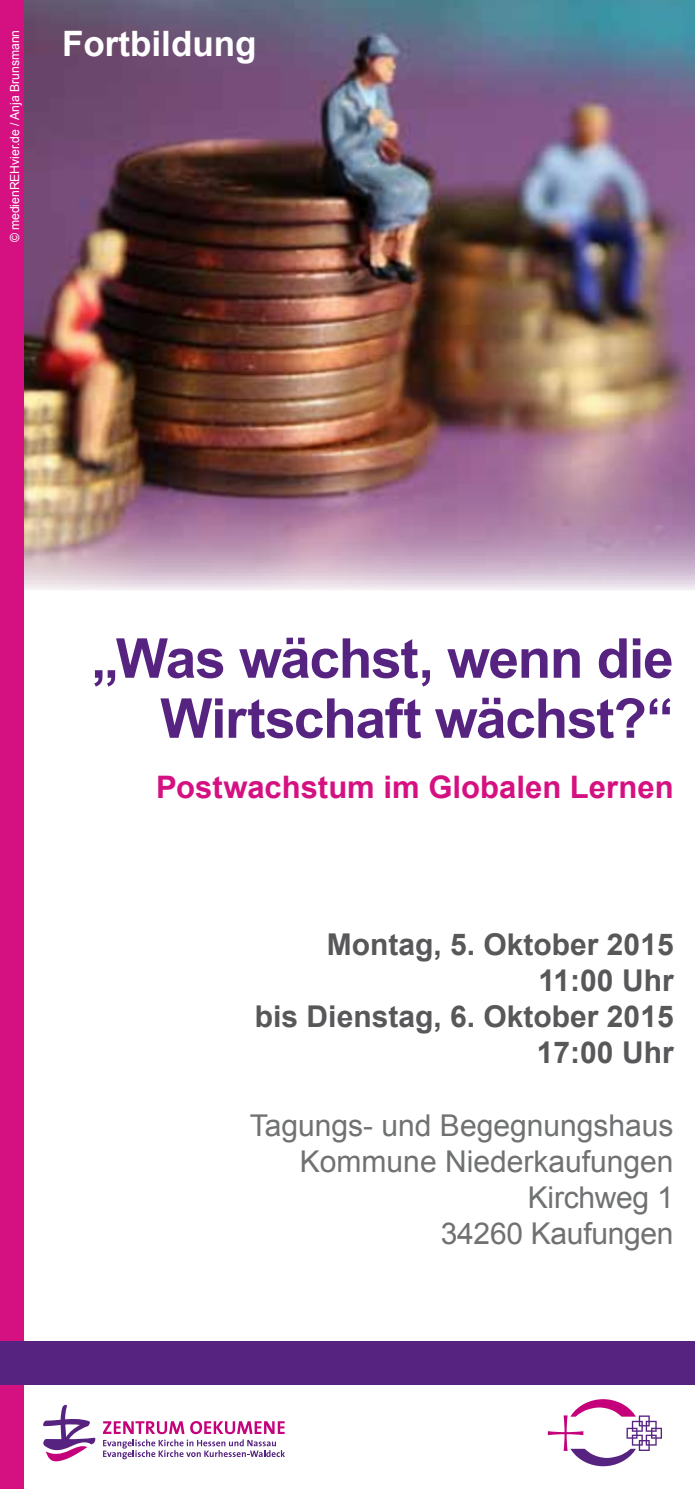
<style>
.page{position:relative;width:695px;height:1489px;background:#fff}
.page>*{position:absolute;margin:0;border:0;box-sizing:border-box;transform-origin:0 0}
.t1{font:700 55px/60px "Arial";letter-spacing:-.025em;color:#572381;text-align:right}
.t2{font:700 35px "Arial";color:#fff}
.t3{font:700 31px "Arial";color:#d51181}
.t4{font:30px/36px "Arial";color:#707172;text-align:right}
.t5{font:700 30px/36px "Arial";color:#58585a;text-align:right}
.t6{font:12.5px "Arial";color:#fff}
</style>
<div class="page">
<img style="left:23px;top:0;width:671px;height:590px">
<svg style="left:547px;top:1399px;width:115px;height:66px"></svg>
<svg style="left:103px;top:1439px;width:182px;height:20px"></svg>
<svg style="left:43px;top:1404px;width:52px;height:57px"></svg>
<svg style="left:103px;top:1421px;width:81px;height:12px"></svg>
<svg style="left:190px;top:1421px;width:94px;height:12px"></svg>
<div style="left:0;top:0;width:23px;height:1488px;background:#d51181"></div>
<div style="left:0;top:1340px;width:694px;height:44px;background:#572381"></div>
<p class="t6" style="left:6px;top:242px;width:214px;rotate:-90deg">© medienREHvier.de / Anja Brunsmann</p>
<p class="t2" style="left:62px;top:20px;width:196px">Fortbildung</p>
<h1 class="t1" style="left:91px;top:630px;width:583px">„Was wächst, wenn die<br>Wirtschaft wächst?“</h1>
<p class="t3" style="left:156px;top:766px;width:519px">Postwachstum im Globalen Lernen</p>
<p class="t5" style="left:255px;top:927px;width:420px">Montag, 5. Oktober 2015<br>11:00 Uhr<br>bis Dienstag, 6. Oktober 2015<br>17:00 Uhr</p>
<p class="t4" style="left:250px;top:1107px;width:425px">Tagungs- und Begegnungshaus<br>Kommune Niederkaufungen<br>Kirchweg 1<br>34260 Kaufungen</p>
</div>
